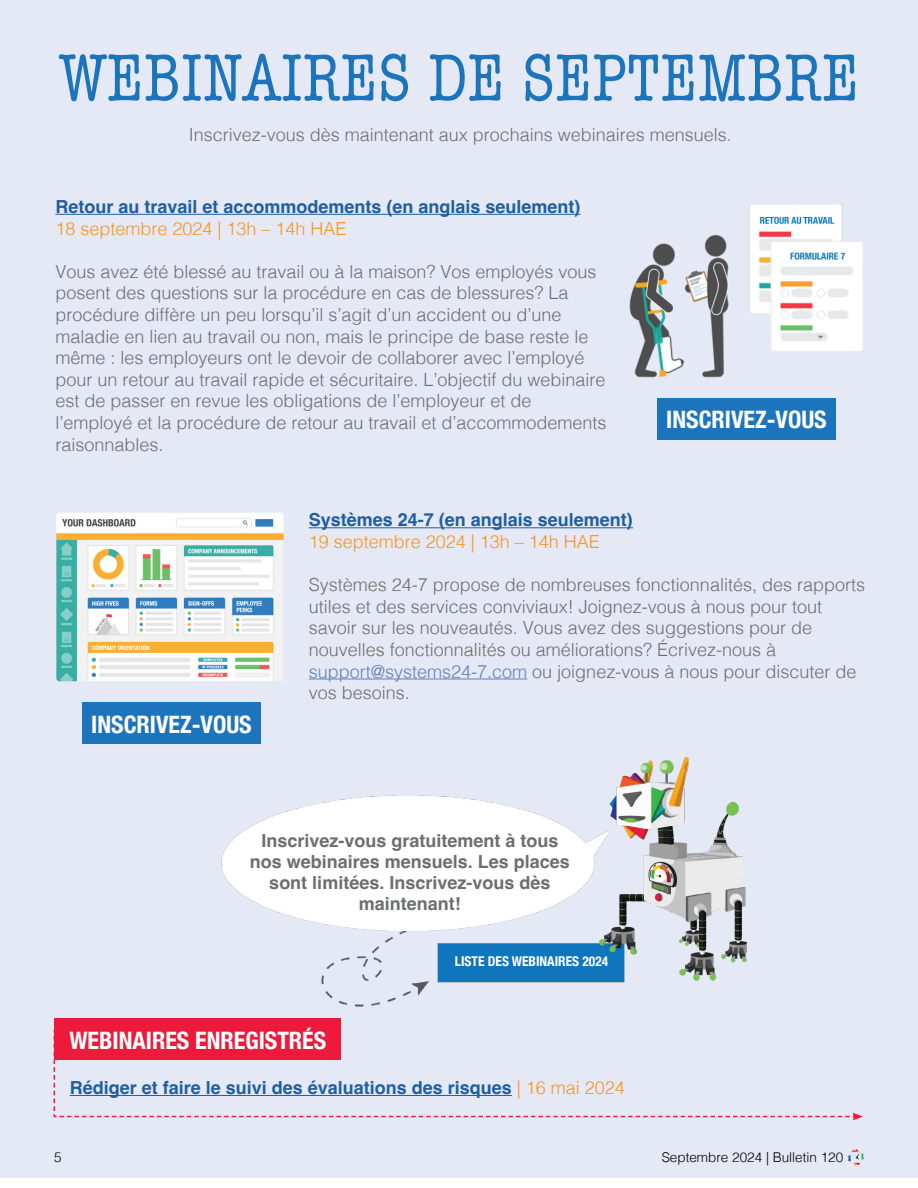
<style>
.page{position:relative;width:918px;height:1188px;background:#fff}
.page>*{position:absolute;margin:0;border:0;box-sizing:border-box;transform-origin:0 0}
.t1{font:condensed 69px "American Typewriter";color:#1c75bc}
.t2{font:700 condensed 24px "Helvetica Neue";color:#fff}
.t3{font:300 18px/21.6px "Helvetica";color:#6d6e71}
.t4{font:700 18px "Helvetica";color:#215e9e}
.t5{font:700 18px/21px "Helvetica";color:#6d6e71;text-align:center}
.t6{font:300 18px "Helvetica";color:#f7941e}
.t7{font:300 13.5px "Helvetica";color:#000}
.t8{font:700 condensed 13.5px "Helvetica Neue";color:#fff}
.s1{color:#627fb5}
.s2{font-weight:300;color:#f7941e}
</style>
<div class="page">
<div style="left:0;top:0;width:918px;height:1177px;background:#e5e9f6"></div>
<svg style="left:847px;top:1149px;width:17px;height:17px"></svg>
<div style="left:54px;top:1019px;width:287px;height:41px;background:#ed1a3b"></div>
<svg style="left:54px;top:1060px;width:809px;height:60px"></svg>
<img style="left:221px;top:756px;width:526px;height:251px">
<hr style="left:55px;top:214px;width:526px;height:1px;background:#215e9e">
<hr style="left:309px;top:527px;width:324px;height:1px;background:#215e9e">
<hr style="left:309px;top:679px;width:218px;height:1px;background:#627fb5">
<div style="left:657px;top:398px;width:179px;height:41px;background:#1c75bc"></div>
<div style="left:82px;top:703px;width:179px;height:41px;background:#1c75bc"></div>
<img style="left:629px;top:204px;width:234px;height:174px">
<img style="left:56px;top:513px;width:228px;height:169px">
<hr style="left:70px;top:1095px;width:442px;height:1px;background:#215e9e">
<h1 class="t1" style="left:59px;top:26px;width:801px">WEBINAIRES DE SEPTEMBRE</h1>
<p class="t3" style="left:189px;top:122px;width:545px">Inscrivez-vous dès maintenant aux prochains webinaires mensuels.</p>
<p class="t4" style="left:55px;top:196px;width:527px">Retour au travail et accommodements (en anglais seulement)</p>
<p class="t6" style="left:55px;top:213px;width:293px">18 septembre 2024 | 13h – 14h HAE</p>
<p class="t3" style="left:55px;top:259px;width:553px">Vous avez été blessé au travail ou à la maison? Vos employés vous posent des questions sur la procédure en cas de blessures? La procédure diffère un peu lorsqu’il s’agit d’un accident ou d’une maladie en lien au travail ou non, mais le principe de base reste le même : les employeurs ont le devoir de collaborer avec l’employé pour un retour au travail rapide et sécuritaire. L’objectif du webinaire est de passer en revue les obligations de l’employeur et de l’employé et la procédure de retour au travail et d’accommodements raisonnables.</p>
<h2 class="t2" style="left:666px;top:400px;width:162px">INSCRIVEZ-VOUS</h2>
<h2 class="t2" style="left:91px;top:705px;width:162px">INSCRIVEZ-VOUS</h2>
<p class="t4" style="left:309px;top:509px;width:326px">Systèmes 24-7 (en anglais seulement)</p>
<p class="t6" style="left:309px;top:526px;width:293px">19 septembre 2024 | 13h – 14h HAE</p>
<p class="t3" style="left:309px;top:573px;width:558px">Systèmes 24-7 propose de nombreuses fonctionnalités, des rapports utiles et des services conviviaux! Joignez-vous à nous pour tout savoir sur les nouveautés. Vous avez des suggestions pour de nouvelles fonctionnalités ou améliorations? Écrivez-nous à <span class="s1">support@systems24-7.com</span> ou joignez-vous à nous pour discuter de vos besoins.</p>
<p class="t5" style="left:250px;top:832px;width:322px">Inscrivez-vous gratuitement à tous nos webinaires mensuels. Les places sont limitées. Inscrivez-vous dès maintenant!</p>
<h2 class="t2" style="left:69px;top:1021px;width:258px">WEBINAIRES ENREGISTRÉS</h2>
<p class="t8" style="left:455px;top:950px;width:155px">LISTE DES WEBINAIRES 2024</p>
<p class="t4" style="left:70px;top:1077px;width:557px">Rédiger et faire le suivi des évaluations des risques <span class="s2">| 16 mai 2024</span></p>
<p class="t7" style="left:54px;top:1145px;width:9px">5</p>
<p class="t7" style="left:662px;top:1145px;width:183px">Septembre 2024 | Bulletin 120</p>
</div>
